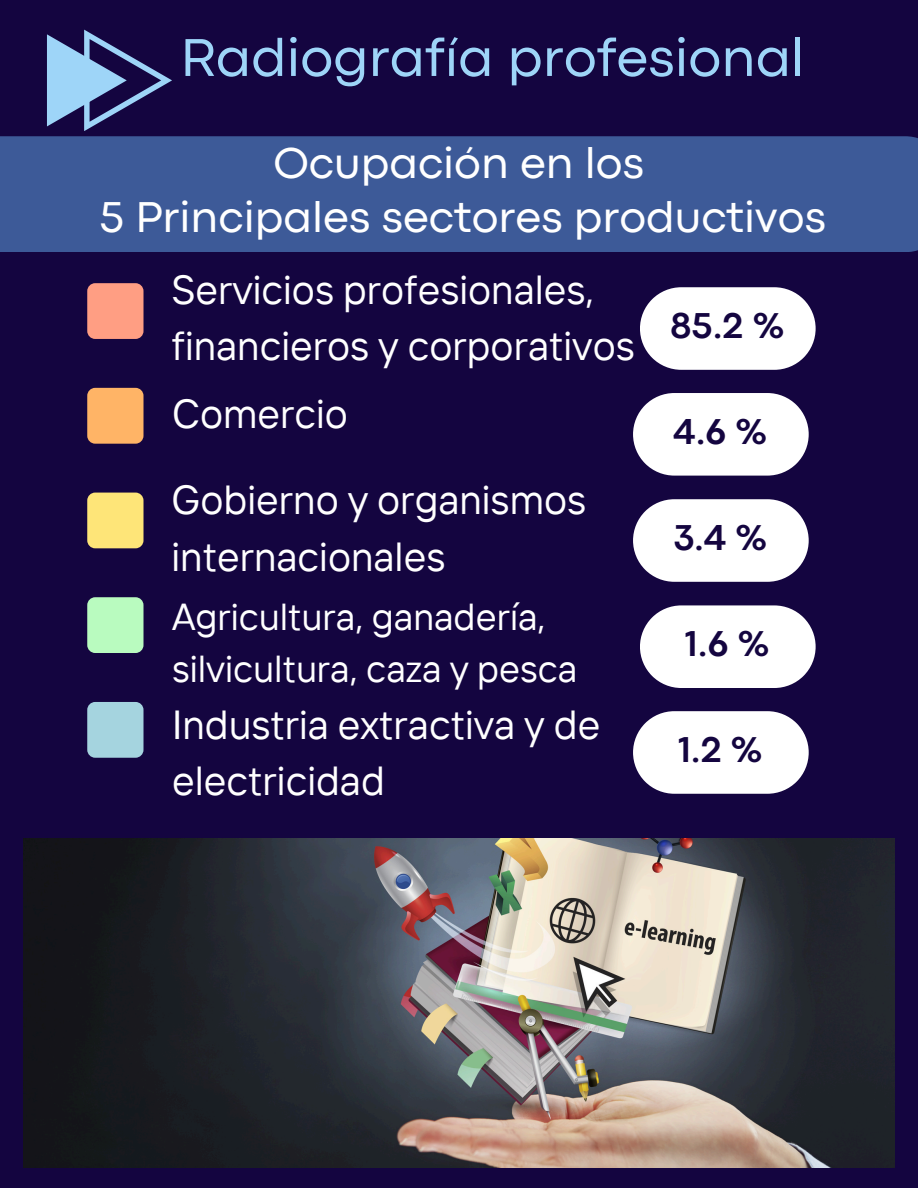
<style>
.page{position:relative;width:918px;height:1188px;background:#140540}
.page>*{position:absolute;margin:0;border:0;box-sizing:border-box;transform-origin:0 0}
.t1{font:55.5px "Codec Pro";color:#9ed5f8}
.t2{font:45px "Codec Pro";color:#fff}
.t3{font:40.5px/56.2px "TT Interphases";color:#fff}
.t4{font:37.5px/51.8px "TT Interphases";color:#fff}
.t5{font:700 37.5px "Codec Pro";color:#140540}
</style>
<div class="page">
<div style="left:0;top:136px;width:918px;height:116px;background:#3d5a98"></div>
<div style="left:87px;top:283px;width:57px;height:56px;background:#ff9e83;border-radius:8px"></div>
<div style="left:87px;top:388px;width:57px;height:56px;background:#ffb466;border-radius:8px"></div>
<div style="left:87px;top:493px;width:57px;height:55px;background:#fee578;border-radius:8px"></div>
<div style="left:87px;top:597px;width:57px;height:56px;background:#b9fbbf;border-radius:8px"></div>
<div style="left:87px;top:702px;width:57px;height:56px;background:#a5d4df;border-radius:8px"></div>
<img style="left:23px;top:839px;width:872px;height:329px">
<svg style="left:47px;top:30px;width:125px;height:101px"></svg>
<svg style="left:640px;top:287px;width:176px;height:83px;background:#e5e4ea"></svg>
<svg style="left:640px;top:605px;width:176px;height:83px;background:#e5e4ea"></svg>
<svg style="left:633px;top:711px;width:176px;height:83px;background:#e5e4ea"></svg>
<svg style="left:633px;top:499px;width:176px;height:83px;background:#e5e4ea"></svg>
<svg style="left:633px;top:393px;width:176px;height:83px;background:#e5e4ea"></svg>
<h1 class="t1" style="left:180px;top:38px;width:626px">Radiografía profesional</h1>
<h2 class="t2" style="left:273px;top:148px;width:372px">Ocupación en los</h2>
<h2 class="t2" style="left:99px;top:202px;width:729px">5 Principales sectores productivos</h2>
<h2 class="t3" style="left:172px;top:261px;width:465px">Servicios profesionales, financieros y corporativos</h2>
<h3 class="t3" style="left:172px;top:385px;width:177px">Comercio</h3>
<h2 class="t3" style="left:172px;top:471px;width:416px">Gobierno y organismos internacionales</h2>
<h2 class="t4" style="left:172px;top:590px;width:407px">Agricultura, ganadería, silvicultura, caza y pesca</h2>
<p class="t3" style="left:172px;top:696px;width:430px">Industria extractiva y de electricidad</p>
<p class="t5" style="left:670px;top:312px;width:116px">85.2 %</p>
<h3 class="t5" style="left:674px;top:418px;width:96px">4.6 %</h3>
<p class="t5" style="left:674px;top:524px;width:96px">3.4 %</p>
<h3 class="t5" style="left:685px;top:630px;width:86px">1.6 %</h3>
<h3 class="t5" style="left:678px;top:736px;width:87px">1.2 %</h3>
</div>
